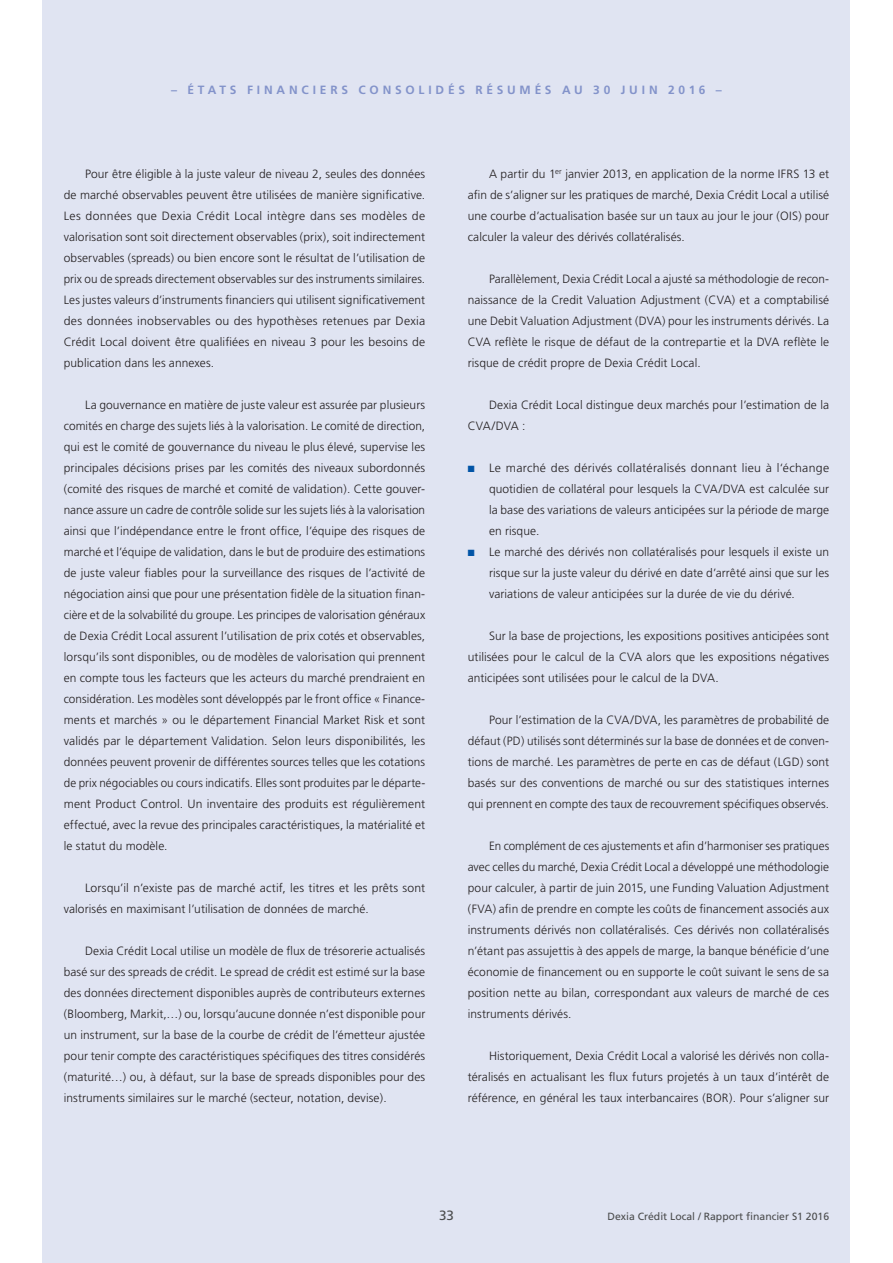
<style>
.page{position:relative;width:893px;height:1263px;background:#fff}
.page>*{position:absolute;margin:0;border:0;box-sizing:border-box;transform-origin:0 0}
.t1{font:13.5px "Frutiger";color:#4b4c4d}
.t2{font:300 12px/21px "Frutiger";letter-spacing:.005em;color:#231f20;text-align:justify}
.t3{font:700 12px "Frutiger";letter-spacing:.32em;color:#8393ca}
.t4{font:10.5px "Frutiger";color:#4b4c4d}
.s1{color:#0154a6}
</style>
<div class="page">
<div style="left:43px;top:0;width:807px;height:1263px;background:#e0e4f2"></div>
<p class="t3" style="left:171px;top:83px;width:552px">– ÉTATS FINANCIERS CONSOLIDÉS RÉSUMÉS AU 30 JUIN 2016 –</p>
<p class="t2" style="left:64px;top:163px;width:363px;text-indent:21px">Pour être éligible à la juste valeur de niveau 2, seules des données de marché observables peuvent être utilisées de manière significative.<br>Les données que Dexia Crédit Local intègre dans ses modèles de valorisation sont soit directement observables (prix), soit indirectement observables (spreads) ou bien encore sont le résultat de l’utilisation de prix ou de spreads directement observables sur des instruments similaires.<br>Les justes valeurs d’instruments financiers qui utilisent significativement des données inobservables ou des hypothèses retenues par Dexia Crédit Local doivent être qualifiées en niveau 3 pour les besoins de publication dans les annexes.</p>
<p class="t2" style="left:64px;top:394px;width:363px;text-indent:21px">La gouvernance en matière de juste valeur est assurée par plusieurs comités en charge des sujets liés à la valorisation. Le comité de direction, qui est le comité de gouvernance du niveau le plus élevé, supervise les principales décisions prises par les comités des niveaux subordonnés (comité des risques de marché et comité de validation). Cette gouver&shy;nance assure un cadre de contrôle solide sur les sujets liés à la valorisation ainsi que l’indépendance entre le front office, l’équipe des risques de marché et l’équipe de validation, dans le but de produire des estimations de juste valeur fiables pour la surveillance des risques de l’activité de négociation ainsi que pour une présentation fidèle de la situation finan&shy;cière et de la solvabilité du groupe. Les principes de valorisation généraux de Dexia Crédit Local assurent l’utilisation de prix cotés et observables, lorsqu’ils sont disponibles, ou de modèles de valorisation qui prennent en compte tous les facteurs que les acteurs du marché prendraient en considération. Les modèles sont développés par le front office « Finance&shy;ments et marchés » ou le département Financial Market Risk et sont validés par le département Validation. Selon leurs disponibilités, les données peuvent provenir de différentes sources telles que les cotations de prix négociables ou cours indicatifs. Elles sont produites par le départe&shy;ment Product Control. Un inventaire des produits est régulièrement effectué, avec la revue des principales caractéristiques, la matérialité et le statut du modèle.</p>
<p class="t2" style="left:64px;top:877px;width:363px;text-indent:21px">Lorsqu’il n’existe pas de marché actif, les titres et les prêts sont valorisés en maximisant l’utilisation de données de marché.</p>
<p class="t2" style="left:64px;top:940px;width:363px;text-indent:21px">Dexia Crédit Local utilise un modèle de flux de trésorerie actualisés basé sur des spreads de crédit. Le spread de crédit est estimé sur la base des données directement disponibles auprès de contributeurs externes (Bloomberg, Markit,…) ou, lorsqu’aucune donnée n’est disponible pour un instrument, sur la base de la courbe de crédit de l’émetteur ajustée pour tenir compte des caractéristiques spécifiques des titres considérés (maturité…) ou, à défaut, sur la base de spreads disponibles pour des instruments similaires sur le marché (secteur, notation, devise).</p>
<p class="t2" style="left:468px;top:163px;width:363px;text-indent:21px">A partir du 1<sup>er</sup> janvier 2013, en application de la norme IFRS 13 et afin de s’aligner sur les pratiques de marché, Dexia Crédit Local a utilisé une courbe d’actualisation basée sur un taux au jour le jour (OIS) pour calculer la valeur des dérivés collatéralisés.</p>
<p class="t2" style="left:468px;top:268px;width:363px;text-indent:21px">Parallèlement, Dexia Crédit Local a ajusté sa méthodologie de recon&shy;naissance de la Credit Valuation Adjustment (CVA) et a comptabilisé une Debit Valuation Adjustment (DVA) pour les instruments dérivés. La CVA reflète le risque de défaut de la contrepartie et la DVA reflète le risque de crédit propre de Dexia Crédit Local.</p>
<p class="t2" style="left:468px;top:394px;width:363px;text-indent:21px">Dexia Crédit Local distingue deux marchés pour l’estimation de la<br>CVA/DVA :</p>
<p class="t2" style="left:489px;top:457px;width:342px;text-indent:-21px"><span class="s1">■</span> Le marché des dérivés collatéralisés donnant lieu à l‘échange quotidien de collatéral pour lesquels la CVA/DVA est calculée sur la base des variations de valeurs anticipées sur la période de marge en risque.</p>
<p class="t2" style="left:489px;top:541px;width:342px;text-indent:-21px"><span class="s1">■</span> Le marché des dérivés non collatéralisés pour lesquels il existe un risque sur la juste valeur du dérivé en date d’arrêté ainsi que sur les variations de valeur anticipées sur la durée de vie du dérivé.</p>
<p class="t2" style="left:468px;top:625px;width:363px;text-indent:21px">Sur la base de projections, les expositions positives anticipées sont utilisées pour le calcul de la CVA alors que les expositions négatives anticipées sont utilisées pour le calcul de la DVA.</p>
<p class="t2" style="left:468px;top:709px;width:363px;text-indent:21px">Pour l’estimation de la CVA/DVA, les paramètres de probabilité de défaut (PD) utilisés sont déterminés sur la base de données et de conven&shy;tions de marché. Les paramètres de perte en cas de défaut (LGD) sont basés sur des conventions de marché ou sur des statistiques internes qui prennent en compte des taux de recouvrement spécifiques observés.</p>
<p class="t2" style="left:468px;top:835px;width:363px;text-indent:21px">En complément de ces ajustements et afin d’harmoniser ses pratiques avec celles du marché, Dexia Crédit Local a développé une méthodologie pour calculer, à partir de juin 2015, une Funding Valuation Adjustment (FVA) afin de prendre en compte les coûts de financement associés aux instruments dérivés non collatéralisés. Ces dérivés non collatéralisés n’étant pas assujettis à des appels de marge, la banque bénéficie d’une économie de financement ou en supporte le coût suivant le sens de sa position nette au bilan, correspondant aux valeurs de marché de ces instruments dérivés.</p>
<p class="t2" style="left:468px;top:1045px;width:363px;text-indent:21px">Historiquement, Dexia Crédit Local a valorisé les dérivés non colla&shy;téralisés en actualisant les flux futurs projetés à un taux d’intérêt de référence, en général les taux interbancaires (BOR). Pour s’aligner sur</p>
<p class="t1" style="left:439px;top:1208px;width:16px">33</p>
<p class="t4" style="left:607px;top:1210px;width:223px">Dexia Crédit Local / Rapport financier S1 2016</p>
</div>
